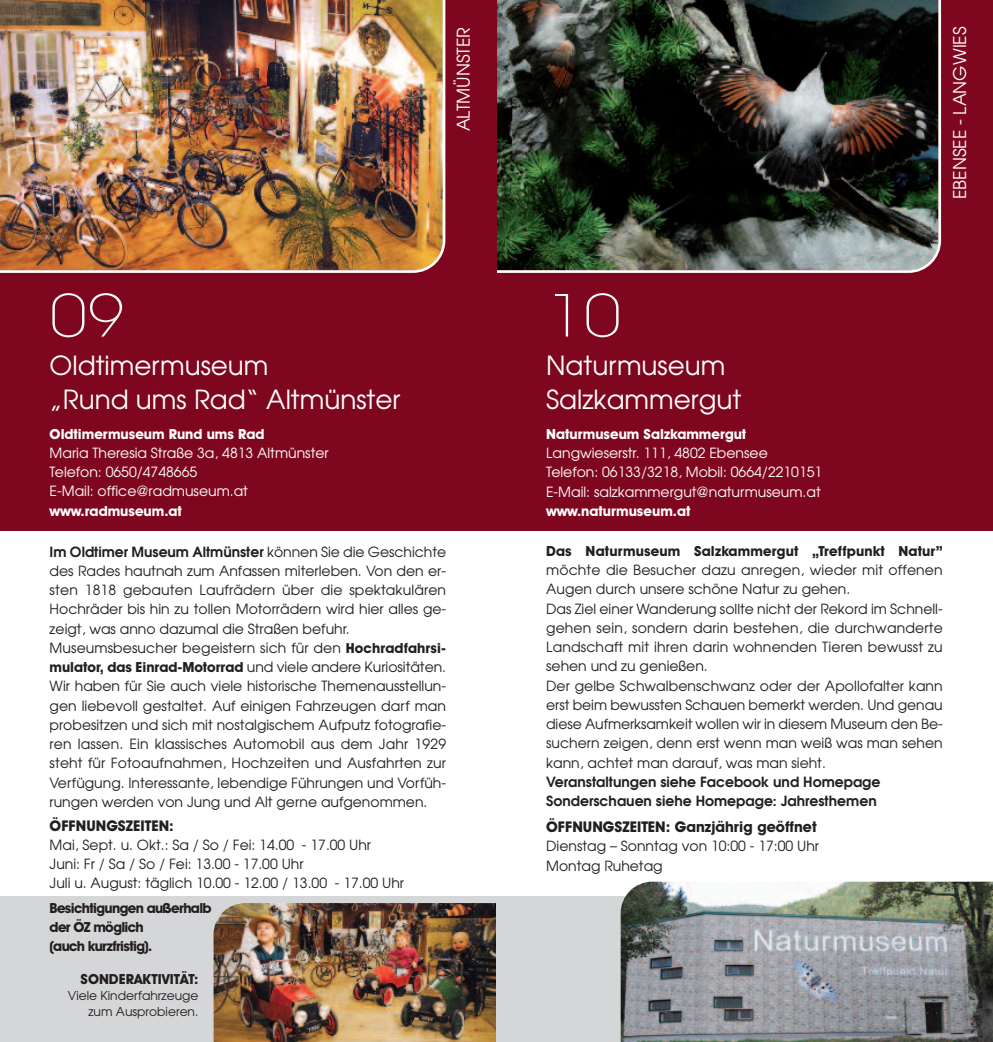
<style>
.page{position:relative;width:993px;height:1042px;background:#fff}
.page>*{position:absolute;margin:0;border:0;box-sizing:border-box;transform-origin:0 0}
.t1{font:200 59.85px "Avant Garde IT Cby BT";color:#fff;scale:1.11 1}
.t2{font:26.25px/33.2px "Avant Garde";color:#fff}
.t3{font:17.5px "Avant Garde";color:#fff}
.t4{font:700 14.88px "Avant Garde IT Cby BT";color:#231f20}
.t5{font:14px/19.2px "Avant Garde";color:#231f20}
.t6{font:14px/19.2px "Avant Garde";color:#fff}
.t7{font:700 14px "Avant Garde IT Cby BT";color:#fff}
.t8{font:600 14px/19.2px "Avant Garde";color:#231f20}
.t9{font:700 14px "Avant Garde IT Cby BT";color:#231f20}
.t10{font:700 14px/19.2px "Avant Garde IT Cby BT";letter-spacing:-.05em;color:#231f20}
.t11{font:12.25px/15.8px "Avant Garde";color:#231f20;text-align:right}
.s1{font-weight:600}
.s2{font-family:"Avant Garde IT Cby BT";font-weight:700}
</style>
<div class="page">
<div style="left:0;top:896px;width:992px;height:146px;background:#d5d6d8"></div>
<div style="left:0;top:0;width:992px;height:531px;background:#7e071f"></div>
<img style="left:0;top:0;width:445px;height:273px">
<img style="left:213px;top:903px;width:283px;height:139px">
<img style="left:497px;top:0;width:443px;height:273px">
<img style="left:620px;top:881px;width:372px;height:161px">
<p class="t3" style="left:453px;top:131px;width:106px;rotate:-90deg">ALTMÜNSTER</p>
<p class="t3" style="left:949px;top:199px;width:174px;rotate:-90deg">EBENSEE - LANGWIES</p>
<h1 class="t1" style="left:50px;top:294px;width:69px">09</h1>
<h1 class="t1" style="left:546px;top:294px;width:69px">10</h1>
<h2 class="t2" style="left:50px;top:350px;width:352px">Oldtimermuseum<br>„Rund ums Rad“ Altmünster</h2>
<p class="t7" style="left:50px;top:429px;width:216px">Oldtimermuseum Rund ums Rad</p>
<p class="t6" style="left:50px;top:443px;width:280px">Maria Theresia Straße 3a, 4813 Altmünster<br>Telefon: 0650/4748665<br>E-Mail: office@radmuseum.at</p>
<p class="t7" style="left:50px;top:506px;width:134px">www.radmuseum.at</p>
<p class="t5" style="left:50px;top:542px;width:398px"><span class="s1">Im Oldtimer Museum Altmünster</span> können Sie die Geschichte des Rades hautnah zum Anfassen miterleben. Von den er&shy;sten 1818 gebauten Laufrädern über die spektakulären Hochräder bis hin zu tollen Motorrädern wird hier alles ge&shy;zeigt, was anno dazumal die Straßen befuhr.<br>Museumsbesucher begeistern sich für den <span class="s2">Hochradfahrsi&shy;mulator, das Einrad-Motorrad</span> und viele andere Kuriositäten.<br>Wir haben für Sie auch viele historische Themenausstellun&shy;gen liebevoll gestaltet. Auf einigen Fahrzeugen darf man probesitzen und sich mit nostalgischem Aufputz fotografie&shy;ren lassen. Ein klassisches Automobil aus dem Jahr 1929 steht für Fotoaufnahmen, Hochzeiten und Ausfahrten zur Verfügung. Interessante, lebendige Führungen und Vorfüh&shy;rungen werden von Jung und Alt gerne aufgenommen.</p>
<p class="t4" style="left:50px;top:820px;width:126px">ÖFFNUNGSZEITEN:</p>
<p class="t5" style="left:50px;top:835px;width:356px">Mai, Sept. u. Okt.: Sa / So / Fei: 14.00 - 17.00 Uhr<br>Juni: Fr / Sa / So / Fei: 13.00 - 17.00 Uhr<br>Juli u. August: täglich 10.00 - 12.00 / 13.00 - 17.00 Uhr</p>
<p class="t10" style="left:50px;top:899px;width:163px">Besichtigungen außerhalb der ÖZ möglich<br>(auch kurzfristig).</p>
<p class="t9" style="left:81px;top:974px;width:119px">SONDERAKTIVITÄT:</p>
<p class="t11" style="left:68px;top:988px;width:132px">Viele Kinderfahrzeuge zum Ausprobieren.</p>
<h2 class="t2" style="left:546px;top:350px;width:197px">Naturmuseum<br>Salzkammergut</h2>
<p class="t7" style="left:546px;top:429px;width:202px">Naturmuseum Salzkammergut</p>
<p class="t6" style="left:546px;top:443px;width:277px">Langwieserstr. 111, 4802 Ebensee<br>Telefon: 06133/3218, Mobil: 0664/2210151<br>E-Mail: salzkammergut@naturmuseum.at</p>
<p class="t7" style="left:546px;top:506px;width:146px">www.naturmuseum.at</p>
<p class="t9" style="left:546px;top:546px;width:398px">Das Naturmuseum Salzkammergut „Treffpunkt Natur”</p>
<p class="t5" style="left:546px;top:560px;width:398px">möchte die Besucher dazu anregen, wieder mit offenen Augen durch unsere schöne Natur zu gehen.<br>Das Ziel einer Wanderung sollte nicht der Rekord im Schnell&shy;gehen sein, sondern darin bestehen, die durchwanderte Landschaft mit ihren darin wohnenden Tieren bewusst zu sehen und zu genießen.<br>Der gelbe Schwalbenschwanz oder der Apollofalter kann erst beim bewussten Schauen bemerkt werden. Und genau diese Aufmerksamkeit wollen wir in diesem Museum den Be&shy;suchern zeigen, denn erst wenn man weiß was man sehen kann, achtet man darauf, was man sieht.</p>
<p class="t8" style="left:546px;top:772px;width:336px">Veranstaltungen siehe Facebook und Homepage<br>Sonderschauen siehe Homepage: Jahresthemen</p>
<p class="t4" style="left:546px;top:821px;width:272px">ÖFFNUNGSZEITEN: Ganzjährig geöffnet</p>
<p class="t5" style="left:546px;top:837px;width:274px">Dienstag – Sonntag von 10:00 - 17:00 Uhr<br>Montag Ruhetag</p>
</div>
